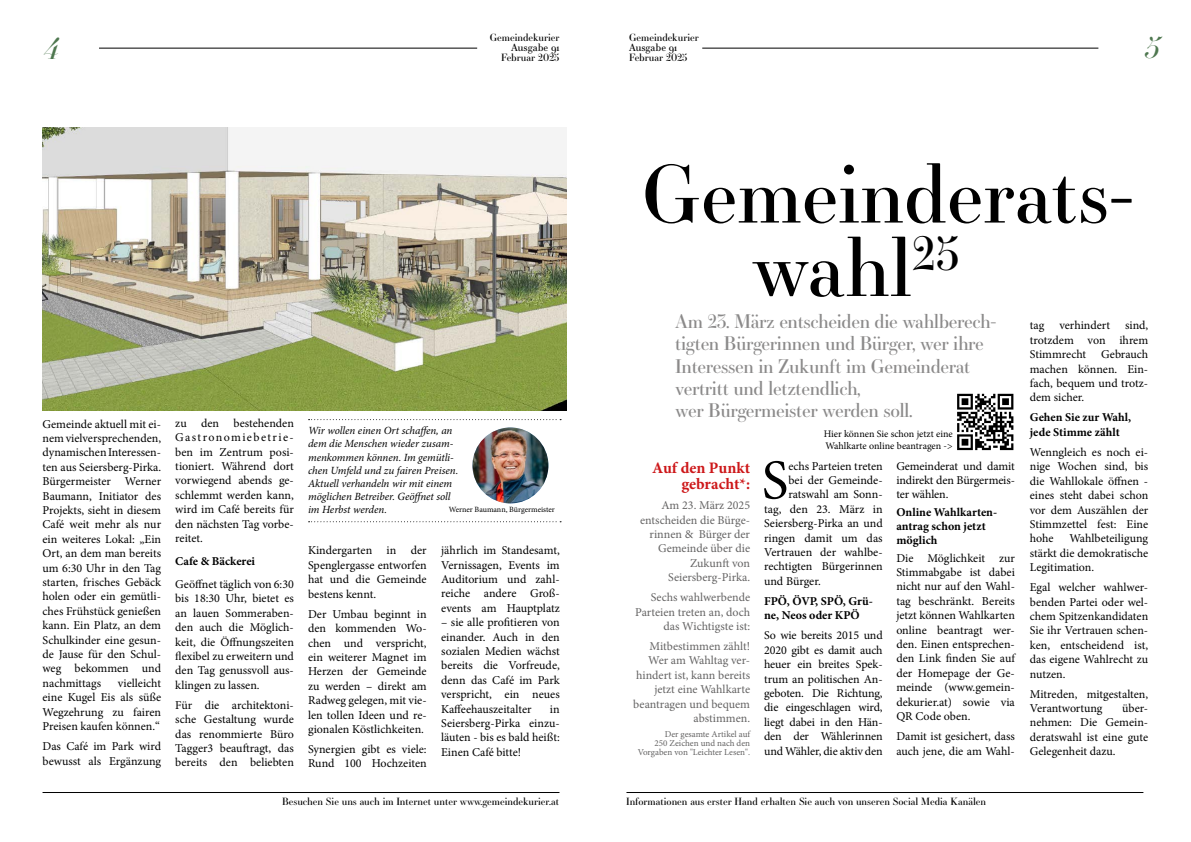
<style>
.page{position:relative;width:1191px;height:842px;background:#fff}
.page>*{position:absolute;margin:0;border:0;box-sizing:border-box;transform-origin:0 0}
.t1{font:78.8px/73.4px "Essonnes Display";color:#000}
.t2{font:56.3px "Minion Pro";color:#000}
.t3{font:italic 29px "Essonnes Headline";color:#4e774f}
.t4{font:18.7px/22.4px "Essonnes Display";letter-spacing:-.02em;color:#8b8a8a}
.t5{font:700 16px/16px "Minion Pro";color:#cd1719;text-align:right}
.t6{font:12px/14.4px "Minion Pro";color:#000;text-align:justify}
.t7{font:12px/14.4px "Minion Pro";color:#646363;text-align:right}
.t8{font:700 12px/14.4px "Minion Pro";color:#000}
.t9{font:italic 11px/13.2px "Minion Pro";letter-spacing:-.005em;color:#000}
.t10{font:10px "Essonnes Display";color:#000}
.t11{font:10px/12px "Minion Pro";color:#000}
.t12{font:10px "Essonnes Text";color:#000}
.t13{font:9px/9px "Minion Pro";color:#646363;text-align:right}
.t14{font:8px "Minion Pro";letter-spacing:-.005em;color:#000}
</style>
<div class="page">
<hr style="left:702px;top:48px;width:396px;height:1px;background:#000">
<hr style="left:99px;top:48px;width:378px;height:1px;background:#000">
<hr style="left:43px;top:792px;width:516px;height:1px;background:#000">
<hr style="left:626px;top:792px;width:517px;height:1px;background:#000">
<svg style="left:308px;top:419px;width:253px;height:1px"></svg>
<svg style="left:308px;top:521px;width:253px;height:1px"></svg>
<img style="left:472px;top:427px;width:76px;height:76px;border-radius:38px">
<img style="left:43px;top:128px;width:523px;height:283px">
<svg style="left:957px;top:393px;width:57px;height:58px"></svg>
<svg style="left:957px;top:394px;width:56px;height:56px"></svg>
<h3 class="t3" style="left:44px;top:27px;width:16px">4</h3>
<p class="t10" style="left:490px;top:30px;width:71px">Gemeindekurier</p>
<p class="t12" style="left:511px;top:40px;width:50px">Ausgabe 91</p>
<p class="t10" style="left:501px;top:50px;width:60px">Februar 2025</p>
<p class="t10" style="left:629px;top:30px;width:71px">Gemeindekurier</p>
<p class="t12" style="left:629px;top:40px;width:50px">Ausgabe 91</p>
<p class="t10" style="left:629px;top:50px;width:60px">Februar 2025</p>
<h3 class="t3" style="left:1144px;top:26px;width:16px">5</h3>
<p class="t6" style="left:43px;top:417px;width:120px">Gemeinde aktuell mit ei&shy;nem vielversprechenden, dynamischen Interessen&shy;ten aus Seiersberg-Pirka.<br>Bürgermeister Werner Baumann, Initiator des Projekts, sieht in diesem Café weit mehr als nur ein weiteres Lokal: „Ein Ort, an dem man bereits um 6:30 Uhr in den Tag starten, frisches Gebäck holen oder ein gemütli&shy;ches Frühstück genießen kann. Ein Platz, an dem Schulkinder eine gesun&shy;de Jause für den Schul&shy;weg bekommen und nachmittags</p>
<p class="t6" style="left:43px;top:676px;width:120px;text-indent:75px">vielleicht eine Kugel Eis als süße Wegzehrung zu fairen Preisen kaufen können.“</p>
<p class="t6" style="left:43px;top:739px;width:120px">Das Café im Park wird bewusst als Ergänzung</p>
<p class="t6" style="left:175px;top:416px;width:120px">zu den bestehenden Gastronomiebetrie&shy;ben im Zentrum posi&shy;tioniert. Während dort vorwiegend abends ge&shy;schlemmt werden kann, wird im Café bereits für den nächsten Tag vorbe&shy;reitet.</p>
<p class="t8" style="left:175px;top:554px;width:81px">Cafe &amp; Bäckerei</p>
<p class="t6" style="left:175px;top:577px;width:120px">Geöffnet täglich von 6:30 bis 18:30 Uhr, bietet es an lauen Sommeraben&shy;den auch die Möglich&shy;keit, die Öffnungszeiten flexibel zu erweitern und den Tag genussvoll aus&shy;klingen zu lassen.</p>
<p class="t6" style="left:175px;top:698px;width:120px">Für die architektoni&shy;sche Gestaltung wurde das renommierte Büro Tagger3 beauftragt, das bereits den beliebten</p>
<p class="t9" style="left:308px;top:424px;width:152px">Wir wollen einen Ort schaffen, an dem die Menschen wieder zusam&shy;menkommen können. Im gemütli&shy;chen Umfeld und zu fairen Preisen.<br>Aktuell verhandeln wir mit einem möglichen Betreiber. Geöffnet soll im Herbst werden.</p>
<p class="t6" style="left:441px;top:543px;width:120px">jährlich im Standesamt, Vernissagen, Events im Auditorium und zahl&shy;reiche andere Groß&shy;events am Hauptplatz</p>
<p class="t6" style="left:441px;top:615px;width:120px">– sie alle profitieren von einander. Auch in den sozialen Medien wächst bereits die Vorfreude, denn das Café im Park verspricht, ein neues Kaffeehauszeitalter</p>
<p class="t14" style="left:449px;top:504px;width:107px">Werner Baumann, Bürgermeister</p>
<p class="t6" style="left:308px;top:543px;width:120px">Kindergarten in der Spenglergasse entworfen hat und die Gemeinde bestens kennt.</p>
<p class="t6" style="left:308px;top:607px;width:120px">Der Umbau beginnt in den kommenden Wo&shy;chen und verspricht, ein weiterer Magnet im Herzen der Gemeinde zu werden – direkt am Radweg gelegen, mit vie&shy;len tollen Ideen und re&shy;gionalen Köstlichkeiten.</p>
<p class="t6" style="left:308px;top:742px;width:120px">Synergien gibt es viele:<br>Rund 100 Hochzeiten</p>
<p class="t6" style="left:441px;top:702px;width:120px;text-indent:109px">in Seiersberg-Pirka einzu&shy;läuten - bis es bald heißt:<br>Einen Café bitte!</p>
<h1 class="t1" style="left:752px;top:155px;width:383px;text-indent:-110px">Gemeinderats&shy;wahl<sup>25</sup></h1>
<h3 class="t4" style="left:675px;top:309px;width:323px">Am 23. März entscheiden die wahlberech&shy;tigten Bürgerinnen und Bürger, wer ihre Interessen in Zukunft im Gemeinderat vertritt und letztendlich,<br>wer Bürgermeister werden soll.</h3>
<h3 class="t5" style="left:652px;top:460px;width:99px">Auf den Punkt gebracht*:</h3>
<p class="t7" style="left:640px;top:498px;width:111px">Am 23. März 2025 entscheiden die Bürge&shy;rinnen &amp; Bürger der<br>Gemeinde über die<br>Zukunft von<br>Seiersberg-Pirka.</p>
<p class="t7" style="left:635px;top:590px;width:116px">Sechs wahlwerbende<br>Parteien treten an, doch das Wichtigste ist:</p>
<p class="t7" style="left:633px;top:639px;width:118px">Mitbestimmen zählt!<br>Wer am Wahltag ver&shy;hindert ist, kann bereits jetzt eine Wahlkarte beantragen und bequem abstimmen.</p>
<p class="t13" style="left:637px;top:729px;width:114px">Der gesamte Artikel auf<br>250 Zeichen und nach den<br>Vorgaben von "Leichter Lesen".</p>
<p class="t11" style="left:823px;top:428px;width:131px">Hier können Sie schon jetzt eine<br>Wahlkarte online beantragen -&gt;</p>
<h2 class="t2" style="left:761px;top:443px;width:28px">S</h2>
<p class="t6" style="left:788px;top:459px;width:96px">echs Parteien treten</p>
<p class="t6" style="left:788px;top:473px;width:96px">bei der Gemeinde-</p>
<p class="t6" style="left:788px;top:487px;width:96px">ratswahl am Sonn-</p>
<p class="t6" style="left:764px;top:502px;width:120px">tag, den 23. März in</p>
<p class="t6" style="left:764px;top:516px;width:120px">Seiersberg-Pirka an und</p>
<p class="t6" style="left:764px;top:531px;width:120px">ringen damit um das</p>
<p class="t6" style="left:764px;top:545px;width:120px">Vertrauen der wahlbe-</p>
<p class="t6" style="left:764px;top:559px;width:120px">rechtigten Bürgerinnen</p>
<p class="t6" style="left:764px;top:574px;width:58px">und Bürger.</p>
<p class="t8" style="left:764px;top:594px;width:110px">FPÖ, ÖVP, SPÖ, Grü&shy;ne, Neos oder KPÖ</p>
<p class="t6" style="left:764px;top:628px;width:120px">So wie bereits 2015 und 2020 gibt es damit auch heuer ein breites Spek&shy;trum an politischen An&shy;geboten. Die Richtung, die eingeschlagen wird, liegt dabei in den Hän&shy;den der Wählerinnen und Wähler, die aktiv den</p>
<p class="t6" style="left:896px;top:459px;width:120px">Gemeinderat und damit indirekt den Bürgermeis&shy;ter wählen.</p>
<p class="t8" style="left:896px;top:504px;width:102px">Online Wahlkarten&shy;antrag schon jetzt möglich</p>
<p class="t6" style="left:896px;top:551px;width:120px">Die Möglichkeit zur Stimmabgabe ist dabei nicht nur auf den Wahl&shy;tag beschränkt. Bereits jetzt können Wahlkarten online beantragt wer&shy;den. Einen entsprechen&shy;den Link finden Sie auf der Homepage der Ge&shy;meinde (www.gemein&shy;dekurier.at) sowie via QR Code oben.</p>
<p class="t6" style="left:896px;top:729px;width:120px">Damit ist gesichert, dass auch jene, die am Wahl-</p>
<p class="t6" style="left:1029px;top:318px;width:120px">tag verhindert sind, trotzdem von ihrem Stimmrecht Gebrauch machen können. Ein&shy;fach, bequem und trotz&shy;dem sicher.</p>
<p class="t8" style="left:1029px;top:410px;width:103px">Gehen Sie zur Wahl, jede Stimme zählt</p>
<p class="t6" style="left:1029px;top:445px;width:120px">Wenngleich es noch ei&shy;nige Wochen sind, bis die Wahllokale öffnen - eines steht dabei schon vor dem Auszählen der Stimmzettel fest: Eine hohe</p>
<p class="t6" style="left:1029px;top:531px;width:120px;text-indent:40px">Wahlbeteiligung stärkt die demokratische Legitimation.</p>
<p class="t6" style="left:1029px;top:580px;width:120px">Egal welcher wahlwer&shy;benden Partei oder wel&shy;chem Spitzenkandidaten Sie ihr Vertrauen schen&shy;ken, entscheidend ist, das eigene Wahlrecht zu nutzen.</p>
<p class="t6" style="left:1029px;top:687px;width:120px">Mitreden, mitgestalten,<br>Verantwortung</p>
<p class="t6" style="left:1029px;top:701px;width:120px;text-indent:92px">über&shy;nehmen: Die Gemein&shy;deratswahl ist eine gute Gelegenheit dazu.</p>
<p class="t10" style="left:282px;top:794px;width:278px">Besuchen Sie uns auch im Internet unter www.gemeindekurier.at</p>
<p class="t10" style="left:626px;top:794px;width:361px">Informationen aus erster Hand erhalten Sie auch von unseren Social Media Kanälen</p>
</div>
